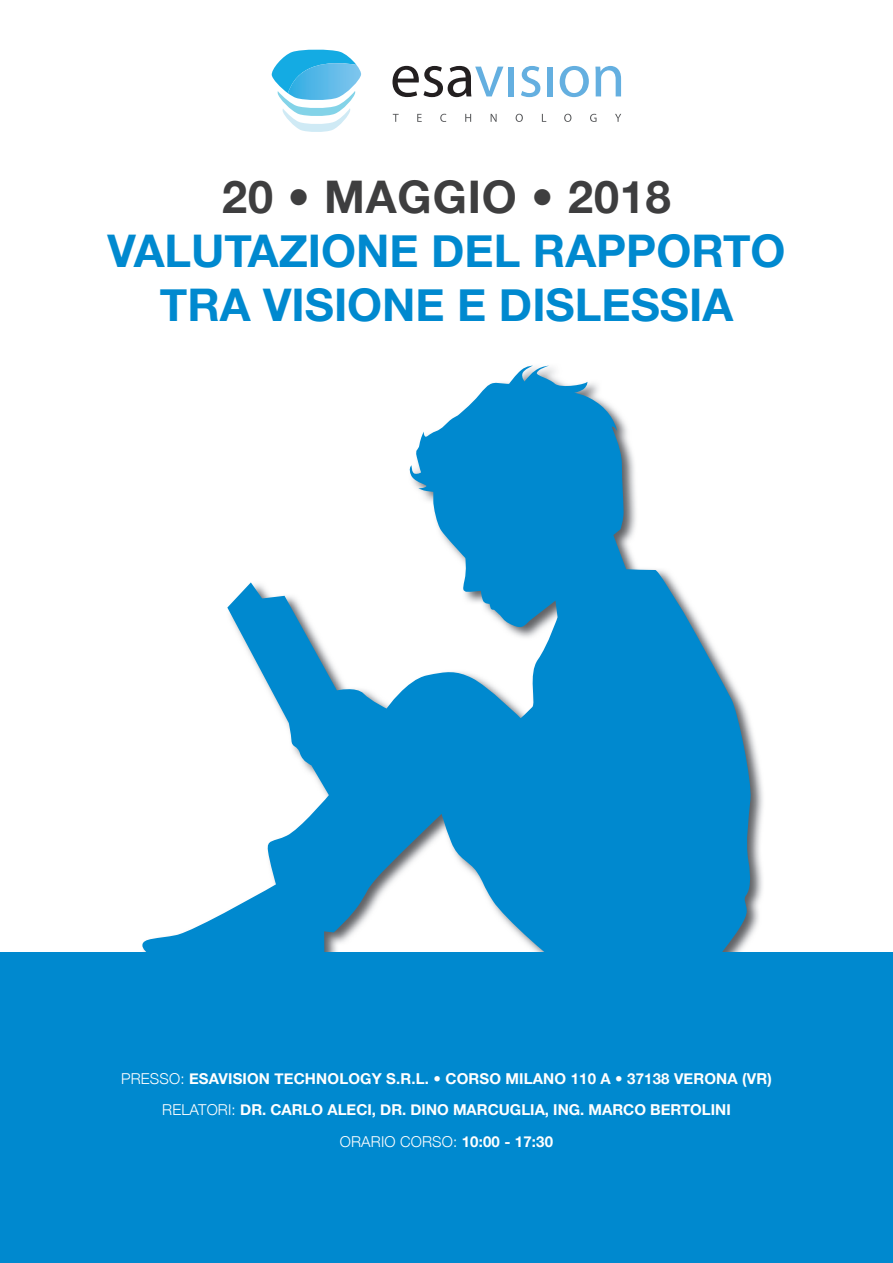
<style>
.page{position:relative;width:893px;height:1263px;background:#fff}
.page>*{position:absolute;margin:0;border:0;box-sizing:border-box;transform-origin:0 0}
.t1{font:700 45px/54px "Helvetica Neue";color:#0089cf;text-align:center}
.t2{font:700 45px "Helvetica Neue";letter-spacing:.02em;color:#3e3e3f}
.t3{font:700 15px/31.5px "Helvetica Neue";letter-spacing:.01em;color:#fff;text-align:center}
.s1{font-weight:300}
</style>
<div class="page">
<svg style="left:142px;top:365px;width:610px;height:587px"></svg>
<div style="left:0;top:952px;width:893px;height:311px;background:#0089cf"></div>
<svg style="left:392px;top:66px;width:111px;height:31px"></svg>
<div style="left:509px;top:67px;width:5px;height:29px;background:#64afe0"></div>
<svg style="left:521px;top:66px;width:19px;height:31px"></svg>
<div style="left:547px;top:67px;width:6px;height:29px;background:#64afe0"></div>
<svg style="left:560px;top:66px;width:29px;height:31px"></svg>
<svg style="left:595px;top:66px;width:26px;height:30px"></svg>
<svg style="left:393px;top:114px;width:6px;height:8px"></svg>
<svg style="left:417px;top:114px;width:5px;height:8px"></svg>
<svg style="left:440px;top:114px;width:6px;height:8px"></svg>
<svg style="left:465px;top:114px;width:6px;height:8px"></svg>
<svg style="left:491px;top:114px;width:6px;height:8px"></svg>
<svg style="left:516px;top:114px;width:7px;height:8px"></svg>
<svg style="left:564px;top:114px;width:7px;height:8px"></svg>
<svg style="left:590px;top:114px;width:7px;height:8px"></svg>
<svg style="left:615px;top:114px;width:6px;height:8px"></svg>
<svg style="left:271px;top:49px;width:90px;height:83px"></svg>
<h1 class="t2" style="left:222px;top:169px;width:450px">20 • MAGGIO • 2018</h1>
<h1 class="t1" style="left:107px;top:223px;width:680px">VALUTAZIONE DEL RAPPORTO<br>TRA VISIONE E DISLESSIA</h1>
<p class="t3" style="left:121px;top:1062px;width:652px"><span class="s1">PRESSO:</span> ESAVISION TECHNOLOGY S.R.L. • CORSO MILANO 110 A • 37138 VERONA (VR)<br><span class="s1">RELATORI:</span> DR. CARLO ALECI, DR. DINO MARCUGLIA, ING. MARCO BERTOLINI<br><span class="s1">ORARIO CORSO:</span> 10:00 - 17:30</p>
</div>
